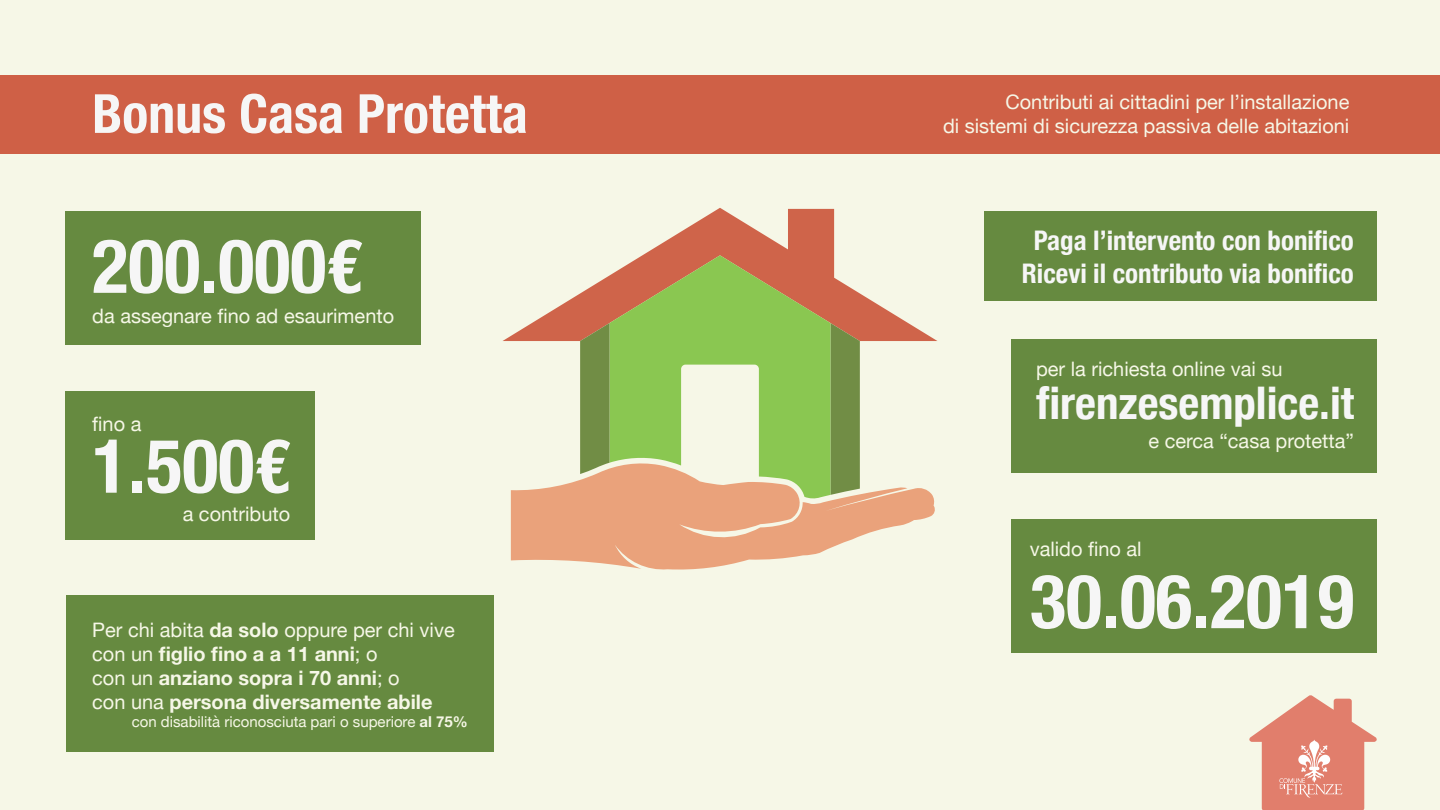
<style>
.page{position:relative;width:1440px;height:810px;background:#f6f7e7}
.page>*{position:absolute;margin:0;border:0;box-sizing:border-box;transform-origin:0 0}
.t1{font:700 condensed 75px "Helvetica Neue";color:#f6f6f6}
.t2{font:700 condensed 54px "Helvetica Neue";color:#f6f6f6}
.t3{font:700 condensed 45px "Helvetica Neue";color:#f6f6f6}
.t4{font:700 condensed 27px "Helvetica Neue";color:#f6f6f6}
.t5{font:19.95px/23.9px "Helvetica Neue";color:#f6f7e7}
.t6{font:700 19.95px "Helvetica Neue";color:#f6f7e7}
.t7{font:15px "Helvetica Neue";color:#f6f7e7}
.s1{font-weight:700}
.s2{font-weight:400}
</style>
<div class="page">
<svg style="left:503px;top:208px;width:434px;height:133px"></svg>
<svg style="left:610px;top:255px;width:220px;height:68px;background:#ad9951"></svg>
<svg style="left:511px;top:323px;width:425px;height:247px"></svg>
<div style="left:66px;top:212px;width:355px;height:133px;background:#668a40"></div>
<div style="left:66px;top:595px;width:428px;height:157px;background:#668a40"></div>
<div style="left:66px;top:392px;width:249px;height:148px;background:#668a40"></div>
<div style="left:984px;top:212px;width:393px;height:90px;background:#668a40"></div>
<div style="left:1011px;top:340px;width:366px;height:133px;background:#668a40"></div>
<div style="left:1011px;top:520px;width:366px;height:133px;background:#668a40"></div>
<div style="left:0;top:75px;width:1440px;height:79px;background:#cf6046"></div>
<svg style="left:1249px;top:695px;width:128px;height:115px"></svg>
<p class="t2" style="left:92px;top:69px;width:437px">Bonus Casa Protetta</p>
<p class="t5" style="left:1005px;top:91px;width:345px">Contributi ai cittadini per l’installazione</p>
<p class="t5" style="left:943px;top:115px;width:408px">di sistemi di sicurezza passiva delle abitazioni</p>
<p class="t1" style="left:92px;top:204px;width:272px">200.000€</p>
<p class="t5" style="left:92px;top:305px;width:303px">da assegnare fino ad esaurimento</p>
<p class="t5" style="left:92px;top:413px;width:51px">fino a</p>
<p class="t1" style="left:92px;top:404px;width:199px">1.500€</p>
<p class="t5" style="left:183px;top:503px;width:109px">a contributo</p>
<p class="t5" style="left:92px;top:619px;width:364px">Per chi abita <span class="s1">da solo</span> oppure per chi vive con un <span class="s1">figlio fino a a 11 anni</span>; o</p>
<p class="t6" style="left:92px;top:662px;width:309px"><span class="s2">con un</span> anziano sopra i 70 anni<span class="s2">; o</span></p>
<p class="t6" style="left:92px;top:686px;width:342px"><span class="s2">con una</span> persona diversamente abile</p>
<p class="t7" style="left:132px;top:710px;width:338px">con disabilità riconosciuta pari o superiore <span class="s1">al 75%</span></p>
<p class="t4" style="left:1034px;top:218px;width:322px">Paga l’intervento con bonifico</p>
<p class="t4" style="left:1022px;top:251px;width:334px">Ricevi il contributo via bonifico</p>
<p class="t5" style="left:1036px;top:358px;width:248px">per la richiesta online vai su</p>
<p class="t3" style="left:1036px;top:366px;width:320px">firenzesemplice.it</p>
<p class="t5" style="left:1148px;top:430px;width:207px">e cerca “casa protetta”</p>
<p class="t5" style="left:1030px;top:538px;width:113px">valido fino al</p>
<p class="t1" style="left:1030px;top:539px;width:325px">30.06.2019</p>
</div>
